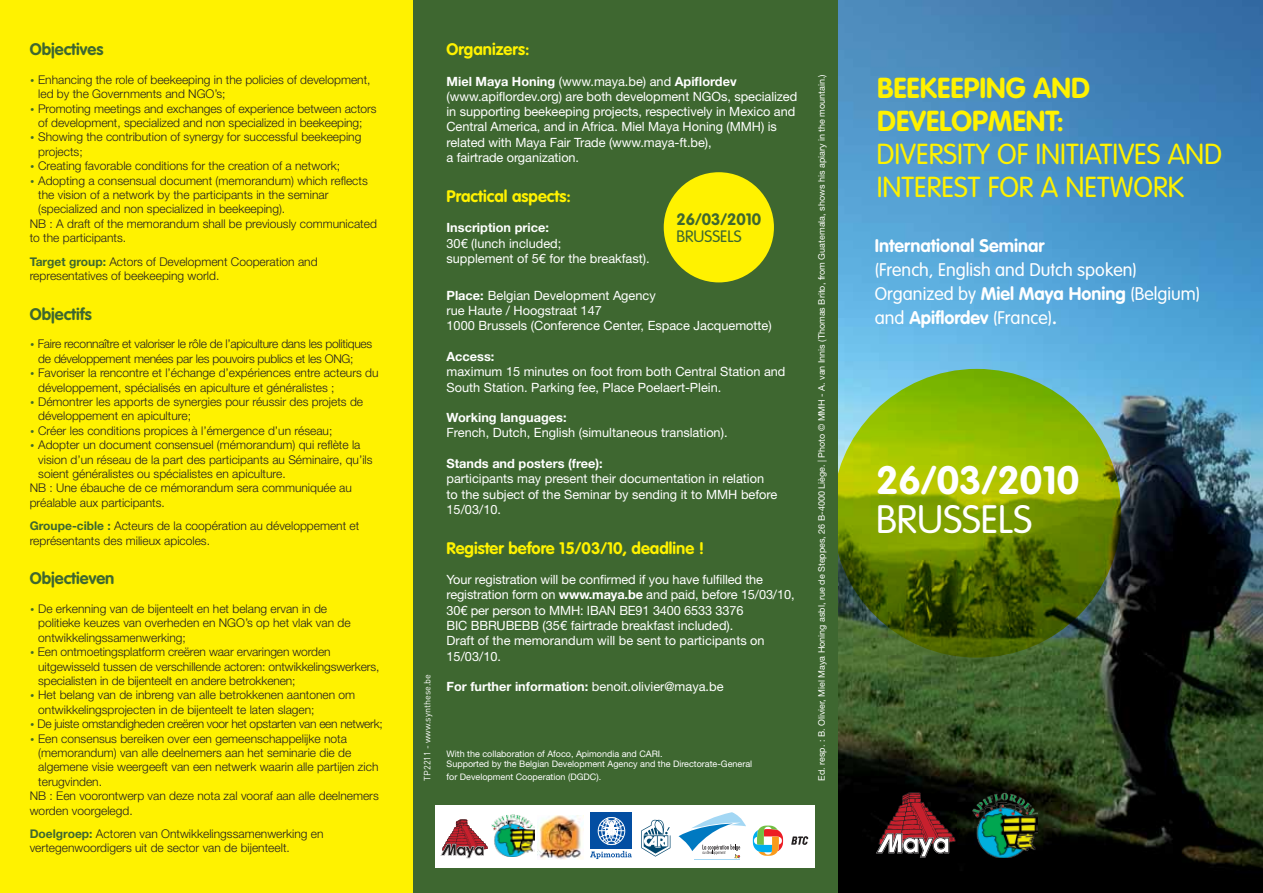
<style>
.page{position:relative;width:1263px;height:893px;background:#fff}
.page>*{position:absolute;margin:0;border:0;box-sizing:border-box;transform-origin:0 0}
.t1{font:700 39px "VAG Rounded";color:#fff}
.t2{font:300 39px "VAG Rounded";color:#fff}
.t3{font:300 28.5px/33px "VAG Rounded";color:#fff200}
.t4{font:700 28.5px/33px "VAG Rounded";color:#fff200}
.t5{font:300 18px/24px "VAG Rounded";color:#fff}
.t6{font:700 18px "VAG Rounded";color:#fff}
.t7{font:700 16.5px "VAG Rounded";color:#fff200}
.t8{font:700 16.5px "VAG Rounded";color:#3e6730}
.t9{font:700 16.35px "VAG Rounded";color:#3e6730}
.t10{font:300 16.35px "VAG Rounded";color:#3e6730}
.t11{font:12.75px/15.3px "Helvetica Neue LT Std";color:#fff}
.t12{font:700 12.75px "Helvetica Neue LT Std";color:#fff}
.t13{font:300 12px/14.4px "Helvetica Neue LT Std";color:#231f20}
.t14{font:300 12px/14.4px "Helvetica Neue LT Std";letter-spacing:-.02em;color:#231f20}
.t15{font:300 12px "Helvetica Neue LT Std";letter-spacing:-.025em;color:#231f20}
.t16{font:9px/10.8px "Helvetica Neue LT Std";color:#fff}
.t17{font:9px "DIN";color:#fff}
.t18{font:900 2.25px "Arial";color:#fff}
.s1{font-family:"The Sans";font-weight:400;font-style:italic;color:#3e6730}
.s2{font-weight:700;color:#3e6730}
.s3{font-weight:700}
.s4{font-weight:400}
</style>
<div class="page">
<img style="left:838px;top:0;width:425px;height:893px">
<svg style="left:832px;top:369px;width:289px;height:289px;background:#739200"></svg>
<div style="left:412px;top:0;width:426px;height:893px;background:#3e6730"></div>
<div style="left:0;top:0;width:412px;height:893px;background:#fff200"></div>
<div style="left:435px;top:805px;width:380px;height:62px;background:#fff"></div>
<img style="left:973px;top:794px;width:64px;height:63px">
<svg style="left:876px;top:792px;width:80px;height:65px;background:#5d2e32"></svg>
<img style="left:492px;top:814px;width:43px;height:43px">
<svg style="left:753px;top:825px;width:30px;height:31px"></svg>
<svg style="left:791px;top:836px;width:17px;height:9px"></svg>
<hr style="left:694px;top:859px;width:46px;height:1px;background:#a3d7f4">
<svg style="left:678px;top:812px;width:68px;height:46px"></svg>
<div style="left:590px;top:812px;width:42px;height:36px;background:#034ea2"></div>
<svg style="left:598px;top:817px;width:27px;height:28px"></svg>
<img style="left:538px;top:815px;width:45px;height:45px">
<svg style="left:641px;top:820px;width:29px;height:37px"></svg>
<svg style="left:441px;top:819px;width:47px;height:39px"></svg>
<div style="left:664px;top:172px;width:110px;height:110px;background:#fff200;border-radius:50%"></div>
<svg style="left:590px;top:851px;width:42px;height:8px"></svg>
<h3 class="t8" style="left:30px;top:39px;width:75px">Objectives</h3>
<p class="t13" style="left:38px;top:72px;width:334px;text-indent:-9px"><span class="s1">•</span> Enhancing the role of beekeeping in the policies of development, led by the Governments and NGO’s;</p>
<p class="t13" style="left:30px;top:101px;width:348px;text-align:center"><span class="s1">•</span> Promoting meetings and exchanges of experience between actors of development, specialized and non specialized in beekeeping;</p>
<p class="t13" style="left:38px;top:130px;width:325px;text-indent:-9px"><span class="s1">•</span> Showing the contribution of synergy for successful beekeeping projects;</p>
<p class="t13" style="left:30px;top:158px;width:312px"><span class="s1">•</span> Creating favorable conditions for the creation of a network;</p>
<p class="t13" style="left:30px;top:173px;width:340px"><span class="s1">•</span> Adopting a consensual document (memorandum) which reflects</p>
<p class="t13" style="left:38px;top:187px;width:292px">the vision of a network by the participants in the seminar</p>
<p class="t13" style="left:38px;top:202px;width:248px">(specialized and non specialized in beekeeping).</p>
<p class="t13" style="left:30px;top:216px;width:349px">NB : A draft of the memorandum shall be previously communicated</p>
<p class="t13" style="left:30px;top:230px;width:98px">to the participants.</p>
<p class="t13" style="left:30px;top:254px;width:289px"><span class="s2">Target group:</span> Actors of Development Cooperation and representatives of beekeeping world.</p>
<h3 class="t8" style="left:30px;top:304px;width:64px">Objectifs</h3>
<p class="t14" style="left:38px;top:337px;width:336px;text-indent:-9px"><span class="s1">•</span> Faire reconnaître et valoriser le rôle de l’apiculture dans les politiques de développement menées par les pouvoirs publics et les ONG;</p>
<p class="t13" style="left:38px;top:365px;width:342px;text-indent:-9px"><span class="s1">•</span> Favoriser la rencontre et l’échange d’expériences entre acteurs du développement, spécialisés en apiculture et généralistes ;</p>
<p class="t13" style="left:38px;top:394px;width:326px;text-indent:-9px"><span class="s1">•</span> Démontrer les apports de synergies pour réussir des projets de développement en apiculture;</p>
<p class="t13" style="left:30px;top:423px;width:304px"><span class="s1">•</span> Créer les conditions propices à l’émergence d’un réseau;</p>
<p class="t13" style="left:30px;top:437px;width:332px"><span class="s1">•</span> Adopter un document consensuel (mémorandum) qui reflète la</p>
<p class="t13" style="left:38px;top:452px;width:336px">vision d’un réseau de la part des participants au Séminaire, qu’ils</p>
<p class="t13" style="left:38px;top:466px;width:249px">soient généralistes ou spécialistes en apiculture.</p>
<p class="t13" style="left:30px;top:481px;width:324px">NB : Une ébauche de ce mémorandum sera communiquée au</p>
<p class="t13" style="left:30px;top:495px;width:137px">préalable aux participants.</p>
<p class="t13" style="left:30px;top:518px;width:331px"><span class="s2">Groupe-cible :</span> Acteurs de la coopération au développement et représentants des milieux apicoles.</p>
<h3 class="t8" style="left:30px;top:569px;width:86px">Objectieven</h3>
<p class="t13" style="left:38px;top:601px;width:314px;text-indent:-9px"><span class="s1">•</span> De erkenning van de bijenteelt en het belang ervan in de politieke keuzes van overheden en NGO’s op het vlak van de ontwikkelingssamenwerking;</p>
<p class="t13" style="left:38px;top:644px;width:343px;text-indent:-9px"><span class="s1">•</span> Een ontmoetingsplatform creëren waar ervaringen worden uitgewisseld tussen de verschillende actoren: ontwikkelingswerkers, specialisten in de bijenteelt en andere betrokkenen;</p>
<p class="t13" style="left:38px;top:688px;width:318px;text-indent:-9px"><span class="s1">•</span> Het belang van de inbreng van alle betrokkenen aantonen om ontwikkelingsprojecten in de bijenteelt te laten slagen;</p>
<p class="t15" style="left:30px;top:717px;width:354px"><span class="s1">•</span> De juiste omstandigheden creëren voor het opstarten van een netwerk;</p>
<p class="t13" style="left:30px;top:731px;width:319px"><span class="s1">•</span> Een consensus bereiken over een gemeenschappelijke nota</p>
<p class="t13" style="left:38px;top:745px;width:314px">(memorandum) van alle deelnemers aan het seminarie die de</p>
<p class="t13" style="left:38px;top:760px;width:342px">algemene visie weergeeft van een netwerk waarin alle partijen zich</p>
<p class="t13" style="left:38px;top:774px;width:65px">terugvinden.</p>
<p class="t13" style="left:30px;top:788px;width:351px">NB : Een voorontwerp van deze nota zal vooraf aan alle deelnemers</p>
<p class="t13" style="left:30px;top:803px;width:104px">worden voorgelegd.</p>
<p class="t13" style="left:30px;top:826px;width:295px"><span class="s2">Doelgroep:</span> Actoren van Ontwikkelingssamenwerking en vertegenwoordigers uit de sector van de bijenteelt.</p>
<p class="t17" style="left:422px;top:781px;width:108px;rotate:-90deg">TP2211 - www.synthese.be</p>
<h3 class="t7" style="left:446px;top:39px;width:84px">Organizers:</h3>
<p class="t11" style="left:446px;top:73px;width:352px"><span class="s3">Miel Maya Honing</span> (www.maya.be) and <span class="s3">Apiflordev </span>(www.apiflordev.org) are both development NGOs, specialized in supporting beekeeping projects, respectively in Mexico and Central America, and in Africa. Miel Maya Honing (MMH) is related with Maya Fair Trade (www.maya-ft.be),<br>a fairtrade organization.</p>
<h3 class="t7" style="left:446px;top:186px;width:126px">Practical aspects:</h3>
<p class="t12" style="left:446px;top:220px;width:104px">Inscription price:</p>
<p class="t11" style="left:446px;top:235px;width:205px">30€ (lunch included;<br>supplement of 5€ for the breakfast).</p>
<p class="t11" style="left:446px;top:287px;width:327px"><span class="s3">Place:</span> Belgian Development Agency<br>rue Haute / Hoogstraat 147<br>1000 Brussels (Conference Center, Espace Jacquemotte)</p>
<p class="t12" style="left:446px;top:348px;width:49px">Access:</p>
<p class="t11" style="left:446px;top:364px;width:340px">maximum 15 minutes on foot from both Central Station and<br>South Station. Parking fee, Place Poelaert-Plein.</p>
<p class="t12" style="left:446px;top:410px;width:122px">Working languages:</p>
<p class="t11" style="left:446px;top:425px;width:283px">French, Dutch, English (simultaneous translation).</p>
<p class="t12" style="left:446px;top:456px;width:158px">Stands and posters (free):</p>
<p class="t11" style="left:446px;top:471px;width:332px">participants may present their documentation in relation to the subject of the Seminar by sending it to MMH before<br>15/03/10.</p>
<h3 class="t7" style="left:446px;top:538px;width:259px">Register before 15/03/10, deadline !</h3>
<p class="t11" style="left:446px;top:572px;width:349px">Your registration will be confirmed if you have fulfilled the registration form on <span class="s3">www.maya.be</span> and paid, before 15/03/10, 30€ per person to MMH: IBAN BE91 3400 6533 3376<br>BIC BBRUBEBB (35€ fairtrade breakfast included).<br>Draft of the memorandum will be sent to participants on 15/03/10.</p>
<p class="t12" style="left:446px;top:679px;width:279px">For further information: <span class="s4">benoit.olivier@maya.be</span></p>
<h3 class="t9" style="left:676px;top:210px;width:86px">26/03/2010</h3>
<h3 class="t10" style="left:676px;top:227px;width:67px">BRUSSELS</h3>
<p class="t16" style="left:446px;top:748px;width:307px">With the collaboration of Afoco, Apimondia and CARI.<br>Supported by the Belgian Development Agency and the Directorate-General</p>
<p class="t16" style="left:446px;top:771px;width:156px">for Development Cooperation (DGDC).</p>
<p class="t16" style="left:816px;top:781px;width:708px;rotate:-90deg">Ed. resp. : B. Olivier, Miel Maya Honing asbl, rue de Steppes, 26 B-4000 Liège. | Photo © MMH - A. van Innis (Thomas Brito, from Guatemala, shows his apiary in the mountain.)</p>
<p class="t18" style="left:655px;top:845px;width:7px">asbl</p>
<h2 class="t4" style="left:877px;top:72px;width:214px">BEEKEEPING AND<br>DEVELOPMENT:</h2>
<h2 class="t3" style="left:876px;top:139px;width:347px">DIVERSITY OF INITIATIVES AND<br>INTEREST FOR A NETWORK</h2>
<h3 class="t6" style="left:875px;top:235px;width:171px">International Seminar</h3>
<h3 class="t5" style="left:875px;top:258px;width:327px">(French, English and Dutch spoken)<br>Organized by <span class="s3">Miel Maya Honing</span> (Belgium) and <span class="s3">Apiflordev</span> (France)<span class="s3">.</span></h3>
<h1 class="t1" style="left:876px;top:457px;width:205px">26/03/2010</h1>
<h1 class="t2" style="left:876px;top:497px;width:158px">BRUSSELS</h1>
</div>
